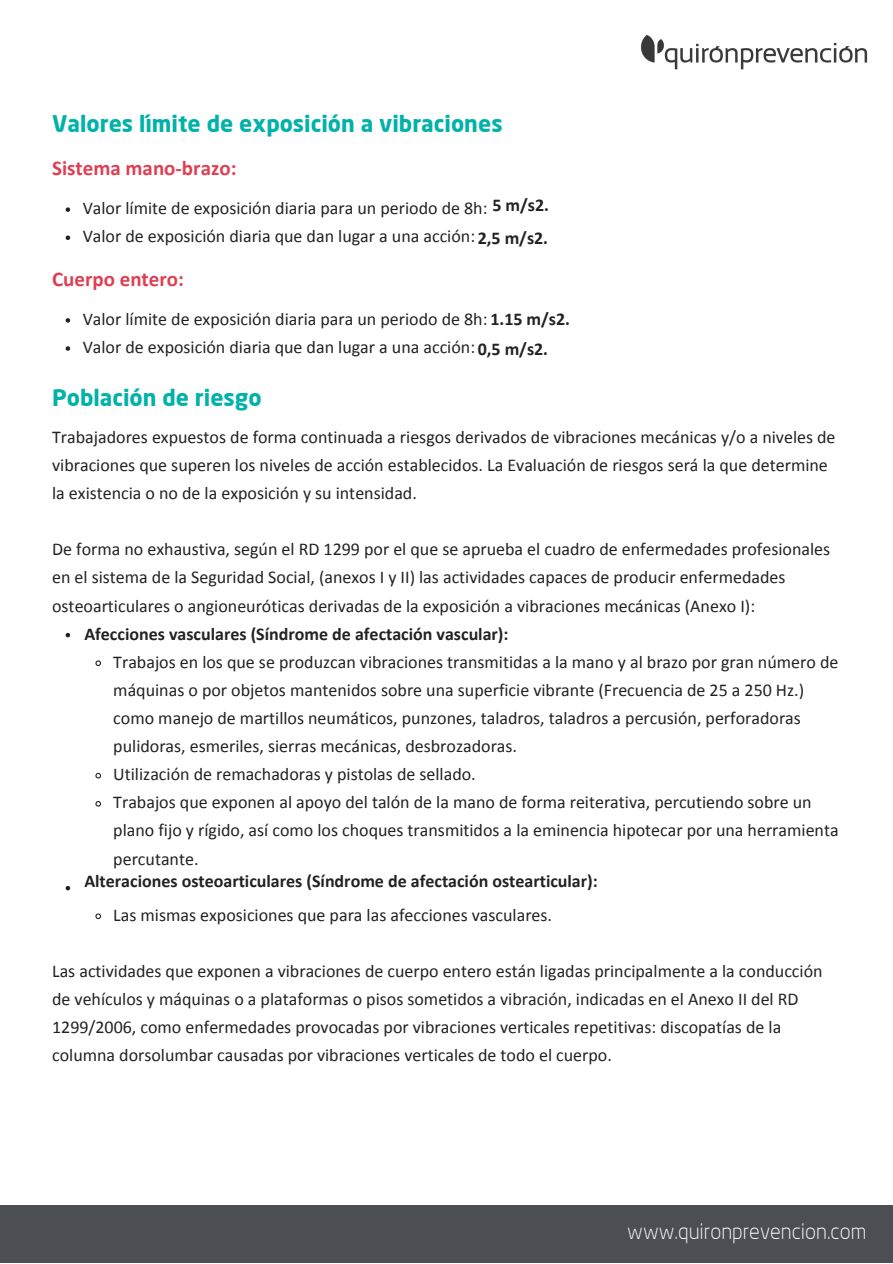
<style>
.page{position:relative;width:893px;height:1264px;background:#fff}
.page>*{position:absolute;margin:0;border:0;box-sizing:border-box;transform-origin:0 0}
.t1{font:700 22.5px "Neo Sans";color:#00b2a9}
.t2{font:700 21px "Calibri";color:#e03e52}
.t3{font:300 21px "Neo Sans";color:#fff}
.t4{font:18px/28px "Calibri";color:#222}
.t5{font:700 18px "Calibri";color:#222}
.s1{font-weight:700}
</style>
<div class="page">
<div style="left:0;top:1205px;width:892px;height:57px;background:#4b4f54"></div>
<img style="left:641px;top:35px;width:227px;height:35px">
<svg style="left:66px;top:207px;width:4px;height:5px"></svg>
<svg style="left:66px;top:235px;width:4px;height:5px"></svg>
<svg style="left:66px;top:633px;width:4px;height:4px"></svg>
<svg style="left:95px;top:660px;width:6px;height:6px"></svg>
<svg style="left:95px;top:772px;width:7px;height:7px"></svg>
<svg style="left:95px;top:801px;width:6px;height:6px"></svg>
<svg style="left:66px;top:886px;width:4px;height:4px"></svg>
<svg style="left:95px;top:913px;width:7px;height:6px"></svg>
<svg style="left:66px;top:318px;width:4px;height:5px"></svg>
<svg style="left:66px;top:346px;width:4px;height:5px"></svg>
<p class="t1" style="left:52px;top:108px;width:452px">Valores límite de exposición a vibraciones</p>
<p class="t2" style="left:52px;top:159px;width:186px">Sistema mano-brazo:</p>
<p class="t5" style="left:492px;top:197px;width:58px">5 m/s2.</p>
<p class="t4" style="left:83px;top:196px;width:467px">Valor límite de exposición diaria para un periodo de 8h:<br>Valor de exposición diaria que dan lugar a una acción:<span class="s1">2,5 m/s2.</span></p>
<p class="t2" style="left:52px;top:270px;width:133px">Cuerpo entero:</p>
<p class="t4" style="left:83px;top:306px;width:489px">Valor límite de exposición diaria para un periodo de 8h: <span class="s1">1.15 m/s2.<br></span>Valor de exposición diaria que dan lugar a una acción:</p>
<p class="t5" style="left:477px;top:341px;width:72px">0,5 m/s2.</p>
<p class="t1" style="left:52px;top:382px;width:211px">Población de riesgo</p>
<p class="t4" style="left:52px;top:424px;width:784px">Trabajadores expuestos de forma continuada a riesgos derivados de vibraciones mecánicas y/o a niveles de vibraciones que superen los niveles de acción establecidos. La Evaluación de riesgos será la que determine la existencia o no de la exposición y su intensidad.</p>
<p class="t4" style="left:52px;top:536px;width:779px">De forma no exhaustiva, según el RD 1299 por el que se aprueba el cuadro de enfermedades profesionales en el sistema de la Seguridad Social, (anexos I y II) las actividades capaces de producir enfermedades osteoarticulares o angioneuróticas derivadas de la exposición a vibraciones mecánicas (Anexo I):</p>
<p class="t5" style="left:84px;top:626px;width:425px">Afecciones vasculares (Síndrome de afectación vascular):</p>
<p class="t4" style="left:113px;top:649px;width:726px">Trabajos en los que se produzcan vibraciones transmitidas a la mano y al brazo por gran número de máquinas o por objetos mantenidos sobre una superficie vibrante (Frecuencia de 25 a 250 Hz.) como manejo de martillos neumáticos, punzones, taladros, taladros a percusión, perforadoras pulidoras, esmeriles, sierras mecánicas, desbrozadoras.<br>Utilización de remachadoras y pistolas de sellado.<br>Trabajos que exponen al apoyo del talón de la mano de forma reiterativa, percutiendo sobre un plano fijo y rígido, así como los choques transmitidos a la eminencia hipotecar por una herramienta percutante.</p>
<p class="t5" style="left:84px;top:873px;width:515px">Alteraciones osteoarticulares (Síndrome de afectación ostearticular):</p>
<p class="t4" style="left:113px;top:902px;width:440px">Las mismas exposiciones que para las afecciones vasculares.</p>
<p class="t4" style="left:52px;top:958px;width:771px">Las actividades que exponen a vibraciones de cuerpo entero están ligadas principalmente a la conducción de vehículos y máquinas o a plataformas o pisos sometidos a vibración, indicadas en el Anexo II del RD 1299/2006, como enfermedades provocadas por vibraciones verticales repetitivas: discopatías de la columna dorsolumbar causadas por vibraciones verticales de todo el cuerpo.</p>
<p class="t3" style="left:627px;top:1217px;width:241px">www.quironprevencion.com</p>
</div>
